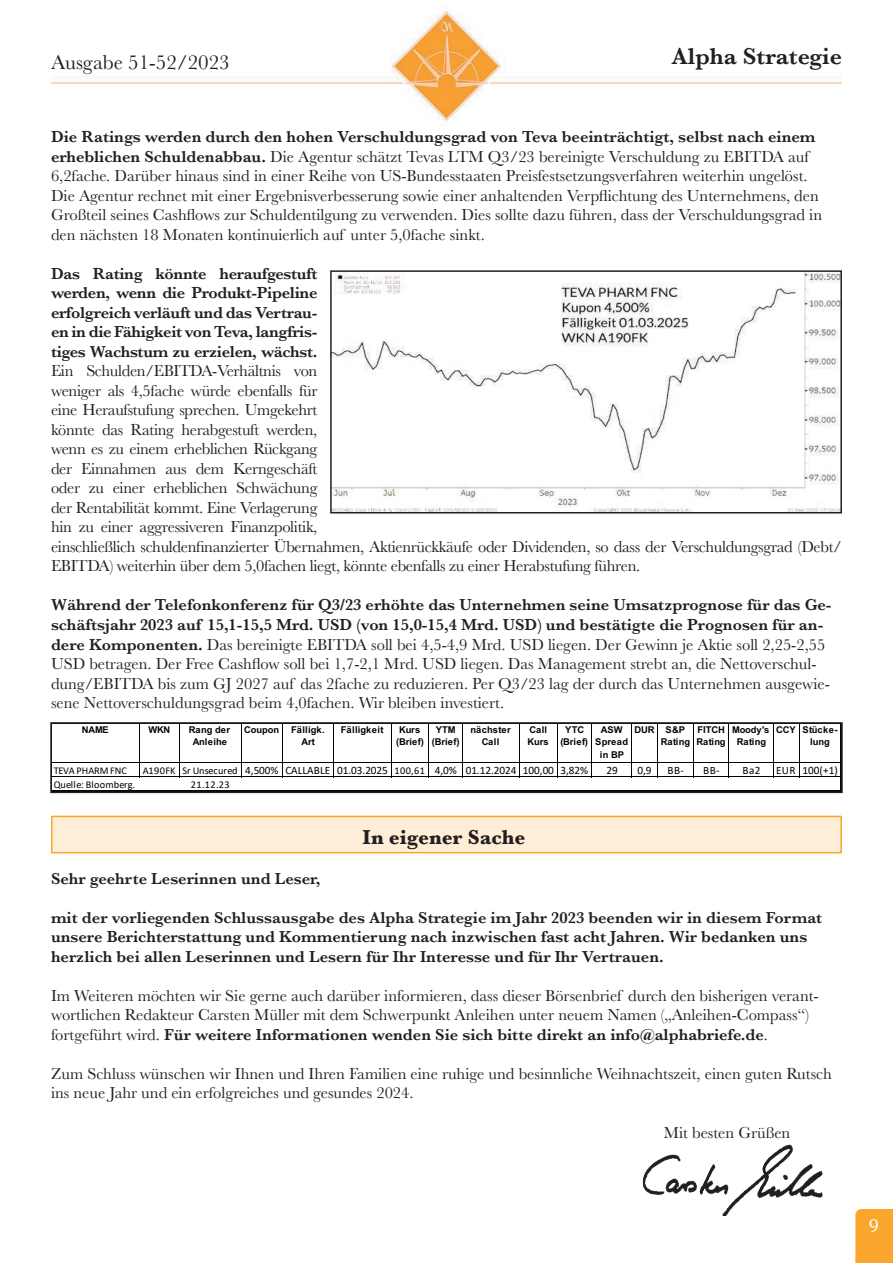
<style>
.page{position:relative;width:893px;height:1263px;background:#fff}
.page>*{position:absolute;margin:0;border:0;box-sizing:border-box;transform-origin:0 0}
.t1{font:600 24px "Baskerville";color:#231f20}
.t2{font:21px "Baskerville";color:#231f20}
.t3{font:700 21px "Baskerville";color:#231f20}
.t4{font:18px "Georgia";color:#fff}
.t5{font:16.5px/19.5px "Baskerville";color:#231f20}
.t6{font:16.5px/19.5px "Baskerville";letter-spacing:-.02em;color:#231f20}
.t7{font:600 16.5px/19.5px "Baskerville";color:#231f20;text-align:justify}
.t8{font:11.25px "Calibri";letter-spacing:-.005em;color:#020304}
.t9{font:10.35px "Calibri";letter-spacing:.015em;color:#020304}
.t10{font:10.35px "Calibri";letter-spacing:-.01em;color:#020304}
.t11{font:700 9.45px/12.1px "Arial";letter-spacing:-.01em;color:#020304}
.t12{font:700 9.45px/12.1px "Arial";letter-spacing:.015em;color:#020304;text-align:center}
.t13{font:700 9.45px/12.1px "Arial";letter-spacing:.02em;color:#020304;text-align:center}
.t14{font:700 9.45px/12.1px "Arial";letter-spacing:.035em;color:#020304;text-align:center}
.t15{font:700 9.45px/12.1px "Arial";letter-spacing:.01em;color:#020304}
.s1{font-weight:600}
.s2{font-size:10.35px}
</style>
<div class="page">
<img style="left:51px;top:10px;width:791px;height:113px">
<svg style="left:855px;top:1209px;width:38px;height:54px"></svg>
<div style="left:869px;top:1215px;width:24px;height:30px;background:#faa52c"></div>
<img style="left:642px;top:1144px;width:181px;height:72px">
<img style="left:333px;top:273px;width:506px;height:237px">
<div style="left:330px;top:270px;width:512px;height:243px;border:2px solid #231f20"></div>
<div style="left:51px;top:816px;width:791px;height:37px;background:#ffeed7;border:2px solid #faa52c"></div>
<hr style="left:52px;top:762px;width:788px;height:1px;background:#020304">
<hr style="left:139px;top:724px;width:1px;height:53px;background:#020304">
<hr style="left:179px;top:724px;width:1px;height:53px;background:#020304">
<hr style="left:241px;top:724px;width:1px;height:53px;background:#020304">
<hr style="left:282px;top:724px;width:1px;height:53px;background:#020304">
<hr style="left:333px;top:724px;width:1px;height:53px;background:#020304">
<hr style="left:391px;top:724px;width:1px;height:53px;background:#020304">
<hr style="left:428px;top:724px;width:1px;height:53px;background:#020304">
<hr style="left:462px;top:724px;width:1px;height:53px;background:#020304">
<hr style="left:519px;top:724px;width:1px;height:53px;background:#020304">
<hr style="left:557px;top:724px;width:1px;height:53px;background:#020304">
<hr style="left:591px;top:724px;width:1px;height:53px;background:#020304">
<hr style="left:631px;top:724px;width:1px;height:53px;background:#020304">
<hr style="left:657px;top:724px;width:1px;height:53px;background:#020304">
<hr style="left:693px;top:724px;width:1px;height:53px;background:#020304">
<hr style="left:728px;top:724px;width:1px;height:53px;background:#020304">
<hr style="left:772px;top:724px;width:1px;height:53px;background:#020304">
<hr style="left:799px;top:724px;width:1px;height:53px;background:#020304">
<hr style="left:52px;top:776px;width:788px;height:1px;background:#020304">
<div style="left:50px;top:722px;width:793px;height:71px;border:2px solid #231f20"></div>
<p class="t2" style="left:51px;top:48px;width:180px">Ausgabe 51-52/2023</p>
<h1 class="t1" style="left:671px;top:39px;width:172px">Alpha Strategie</h1>
<p class="t5" style="left:51px;top:128px;width:773px"><span class="s1">Die Ratings werden durch den hohen Verschuldungsgrad von Teva beeinträchtigt, selbst nach einem erheblichen Schuldenabbau.</span> Die Agentur schätzt Tevas LTM Q3/23 bereinigte Verschuldung zu EBITDA auf 6,2fache. Darüber hinaus sind in einer Reihe von US-Bundesstaaten Preisfestsetzungsverfahren weiterhin ungelöst.<br>Die Agentur rechnet mit einer Ergebnisverbesserung sowie einer anhaltenden Verpflichtung des Unternehmens, den Großteil seines Cashflows zur Schuldentilgung zu verwenden. Dies sollte dazu führen, dass der Verschuldungsgrad in den nächsten 18 Monaten kontinuierlich auf unter 5,0fache sinkt.</p>
<p class="t7" style="left:51px;top:264px;width:268px">Das Rating könnte heraufgestuft werden, wenn die Produkt-Pipeline erfolgreich verläuft und das Vertrau&shy;en in die Fähigkeit von Teva, langfris&shy;tiges Wachstum zu erzielen, wächst.</p>
<p class="t6" style="left:51px;top:362px;width:792px">Ein Schulden/EBITDA-Verhältnis von<br>weniger als 4,5fache würde ebenfalls für<br>eine Heraufstufung sprechen. Umgekehrt<br>könnte das Rating herabgestuft werden,<br>wenn es zu einem erheblichen Rückgang<br>der Einnahmen aus dem Kerngeschäft<br>oder zu einer erheblichen Schwächung<br>der Rentabilität kommt. Eine Verlagerung<br>hin zu einer aggressiveren Finanzpolitik,<br>einschließlich schuldenfinanzierter Übernahmen, Aktienrückkäufe oder Dividenden, so dass der Verschuldungsgrad (Debt/ EBITDA) weiterhin über dem 5,0fachen liegt, könnte ebenfalls zu einer Herabstufung führen.</p>
<p class="t5" style="left:51px;top:596px;width:782px"><span class="s1">Während der Telefonkonferenz für Q3/23 erhöhte das Unternehmen seine Umsatzprognose für das Ge&shy;schäftsjahr 2023 auf 15,1-15,5 Mrd. USD (von 15,0-15,4 Mrd. USD) und bestätigte die Prognosen für an&shy;dere Komponenten.</span> Das bereinigte EBITDA soll bei 4,5-4,9 Mrd. USD liegen. Der Gewinn je Aktie soll 2,25-2,55<br>USD betragen. Der Free Cashflow soll bei 1,7-2,1 Mrd. USD liegen. Das Management strebt an, die Nettoverschul&shy;dung/EBITDA bis zum GJ 2027 auf das 2fache zu reduzieren. Per Q3/23 lag der durch das Unternehmen ausgewie&shy;sene Nettoverschuldungsgrad beim 4,0fachen. Wir bleiben investiert.</p>
<p class="t11" style="left:82px;top:724px;width:28px">NAME</p>
<p class="t11" style="left:149px;top:724px;width:23px">WKN</p>
<p class="t11" style="left:189px;top:724px;width:43px;text-align:center">Rang der<br>Anleihe</p>
<p class="t11" style="left:244px;top:724px;width:36px">Coupon</p>
<p class="t12" style="left:291px;top:724px;width:35px">Fälligk.<br>Art</p>
<p class="t13" style="left:341px;top:724px;width:44px">Fälligkeit</p>
<p class="t15" style="left:396px;top:724px;width:29px">Kurs (Brief)</p>
<p class="t12" style="left:432px;top:724px;width:29px">YTM (Brief)</p>
<p class="t14" style="left:470px;top:724px;width:42px">nächster<br>Call</p>
<p class="t11" style="left:528px;top:724px;width:23px">Call<br>Kurs</p>
<p class="t12" style="left:560px;top:724px;width:29px">YTC (Brief)</p>
<p class="t13" style="left:595px;top:724px;width:34px">ASW<br>Spread in BP</p>
<p class="t11" style="left:661px;top:724px;width:31px;text-indent:-26px">DUR S&amp;P<br>Rating</p>
<p class="t11" style="left:696px;top:724px;width:31px">FITCH<br>Rating</p>
<p class="t11" style="left:732px;top:724px;width:39px;text-align:center">Moody's<br>Rating</p>
<p class="t11" style="left:810px;top:724px;width:29px;text-indent:-34px">CCY Stücke&shy;lung</p>
<p class="t10" style="left:54px;top:763px;width:75px">TEVA PHARM FNC</p>
<p class="t8" style="left:143px;top:762px;width:447px"><span class="s2">A190FK Sr Unsecured</span> 4,500% CALLABLE 01.03.2025 <span class="s2">100,61</span> 4,0% 01.12.2024 100,00 3,82%</p>
<p class="t8" style="left:606px;top:762px;width:13px">29</p>
<p class="t8" style="left:637px;top:762px;width:16px">0,9</p>
<p class="t8" style="left:667px;top:762px;width:18px">BB-</p>
<p class="t8" style="left:703px;top:762px;width:18px">BB-</p>
<p class="t8" style="left:742px;top:762px;width:19px">Ba2</p>
<p class="t8" style="left:776px;top:762px;width:63px">EUR 100(+1)</p>
<p class="t9" style="left:54px;top:777px;width:83px">Quelle: Bloomberg.</p>
<p class="t9" style="left:191px;top:777px;width:41px">21.12.23</p>
<p class="t3" style="left:362px;top:822px;width:165px">In eigener Sache</p>
<p class="t7" style="left:51px;top:868px;width:271px">Sehr geehrte Leserinnen und Leser,</p>
<p class="t7" style="left:51px;top:907px;width:773px;text-align:left">mit der vorliegenden Schlussausgabe des Alpha Strategie im Jahr 2023 beenden wir in diesem Format unsere Berichterstattung und Kommentierung nach inzwischen fast acht Jahren. Wir bedanken uns herzlich bei allen Leserinnen und Lesern für Ihr Interesse und für Ihr Vertrauen.</p>
<p class="t5" style="left:51px;top:986px;width:769px">Im Weiteren möchten wir Sie gerne auch darüber informieren, dass dieser Börsenbrief durch den bisherigen verant&shy;wortlichen Redakteur Carsten Müller mit dem Schwerpunkt Anleihen unter neuem Namen („Anleihen-Compass“) fortgeführt wird. <span class="s1">Für weitere Informationen wenden Sie sich bitte direkt an info@alphabriefe.de</span>.</p>
<p class="t5" style="left:51px;top:1064px;width:782px">Zum Schluss wünschen wir Ihnen und Ihren Familien eine ruhige und besinnliche Weihnachtszeit, einen guten Rutsch ins neue Jahr und ein erfolgreiches und gesundes 2024.</p>
<p class="t5" style="left:664px;top:1123px;width:128px">Mit besten Grüßen</p>
<p class="t4" style="left:869px;top:1209px;width:12px">9</p>
</div>
